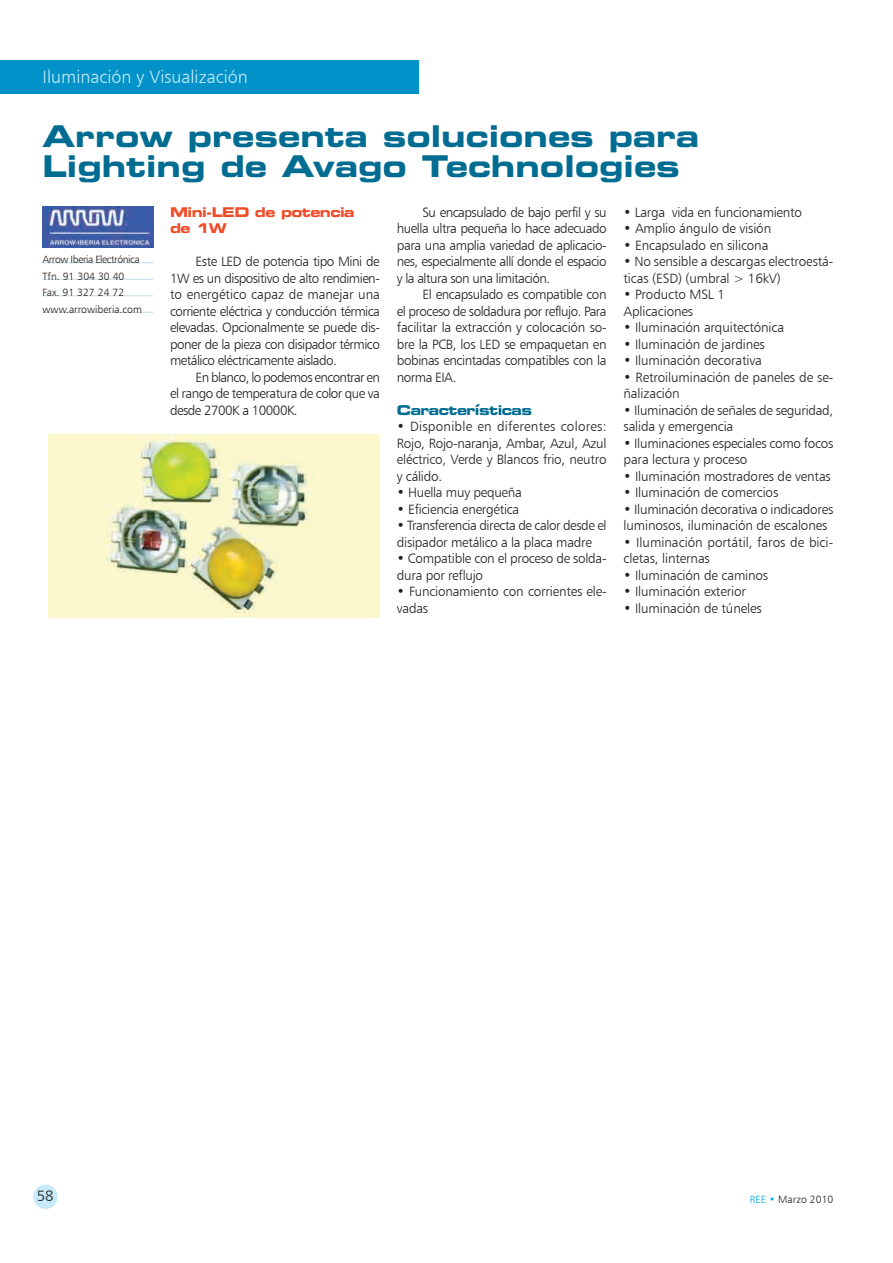
<style>
.page{position:relative;width:893px;height:1263px;background:#fff}
.page>*{position:absolute;margin:0;border:0;box-sizing:border-box;transform-origin:0 0}
.t1{font:30px/30px "Eurostile Bold Extended Two";color:#006c91}
.t2{font:18px "Humanist 777 BT Light B";color:#c6eafa}
.t3{font:15px "Humanist 777 BT Light B";color:#231f20}
.t4{font:13.5px/16.5px "Humanist 777 BT Light B";letter-spacing:-.02em;color:#231f20}
.t5{font:13.5px/16.5px "Humanist 777 BT Light B";color:#231f20}
.t6{font:13.5px/16.5px "Eurostile Bold Extended Two";letter-spacing:-.04em;color:#f04c27}
.t7{font:13.5px "Eurostile Bold Extended Two";letter-spacing:-.04em;color:#006c91}
.t8{font:10.5px/16.5px "Humanist 777 BT Light B";color:#231f20}
.s1{color:#00aeef}
</style>
<div class="page">
<div style="left:33px;top:1184px;width:25px;height:25px;background:#c6eafa;border-radius:50%"></div>
<div style="left:0;top:61px;width:419px;height:33px;background:#0092c8"></div>
<img style="left:43px;top:206px;width:111px;height:41px">
<hr style="left:43px;top:262px;width:110px;height:1px;background:#c3dae5">
<hr style="left:43px;top:279px;width:110px;height:1px;background:#c3dae5">
<hr style="left:43px;top:295px;width:110px;height:1px;background:#c3dae5">
<hr style="left:43px;top:312px;width:110px;height:1px;background:#c3dae5">
<img style="left:48px;top:434px;width:332px;height:183px">
<h2 class="t2" style="left:43px;top:65px;width:207px">Iluminación y Visualización</h2>
<h1 class="t1" style="left:43px;top:120px;width:658px">Arrow presenta soluciones para<br>Lighting de Avago Technologies</h1>
<p class="t8" style="left:43px;top:251px;width:101px">Arrow Iberia Electrónica<br>Tfn. 91 304 30 40<br>Fax. 91 327 24 72 www.arrowiberia.com</p>
<p class="t6" style="left:170px;top:203px;width:186px">Mini-LED de potencia de 1W</p>
<p class="t4" style="left:170px;top:253px;width:211px;text-align:justify;text-indent:26px">Este LED de potencia tipo Mini de 1W es un dispositivo de alto rendimien&shy;to energético capaz de manejar una corriente eléctrica y conducción térmica elevadas. Opcionalmente se puede dis&shy;poner de la pieza con disipador térmico metálico eléctricamente aislado.</p>
<p class="t4" style="left:170px;top:369px;width:211px;text-align:justify;text-indent:26px">En blanco, lo podemos encontrar en el rango de temperatura de color que va desde 2700K a 10000K.</p>
<p class="t4" style="left:397px;top:203px;width:211px;text-align:justify;text-indent:26px">Su encapsulado de bajo perfil y su huella ultra pequeña lo hace adecuado para una amplia variedad de aplicacio&shy;nes, especialmente allí donde el espacio y la altura son una limitación.</p>
<p class="t4" style="left:397px;top:286px;width:211px;text-align:justify;text-indent:26px">El encapsulado es compatible con el proceso de soldadura por reflujo. Para facilitar la extracción y colocación so&shy;bre la PCB, los LED se empaquetan en bobinas encintadas compatibles con la norma EIA.</p>
<p class="t7" style="left:397px;top:400px;width:137px">Características</p>
<p class="t4" style="left:397px;top:418px;width:211px;text-align:justify">• Disponible en diferentes colores:<br>Rojo, Rojo-naranja, Ambar, Azul, Azul eléctrico, Verde y Blancos frio, neutro y cálido.</p>
<p class="t4" style="left:397px;top:484px;width:126px">• Huella muy pequeña</p>
<p class="t4" style="left:397px;top:500px;width:124px">• Eficiencia energética</p>
<p class="t4" style="left:397px;top:517px;width:211px">• Transferencia directa de calor desde el disipador metálico a la placa madre</p>
<p class="t4" style="left:397px;top:550px;width:211px">• Compatible con el proceso de solda&shy;dura por reflujo</p>
<p class="t4" style="left:397px;top:583px;width:211px">• Funcionamiento con corrientes ele&shy;vadas</p>
<p class="t4" style="left:624px;top:203px;width:180px">• Larga vida en funcionamiento</p>
<p class="t4" style="left:624px;top:220px;width:149px">• Amplio ángulo de visión</p>
<p class="t4" style="left:624px;top:236px;width:146px">• Encapsulado en silicona</p>
<p class="t4" style="left:624px;top:253px;width:211px">• No sensible a descargas electroestá&shy;ticas (ESD) (umbral &gt; 16kV)</p>
<p class="t4" style="left:624px;top:286px;width:103px">• Producto MSL 1<br>Aplicaciones</p>
<p class="t4" style="left:624px;top:319px;width:162px">• Iluminación arquitectónica</p>
<p class="t4" style="left:624px;top:335px;width:143px">• Iluminación de jardines</p>
<p class="t4" style="left:624px;top:352px;width:140px">• Iluminación decorativa</p>
<p class="t4" style="left:624px;top:368px;width:211px">• Retroiluminación de paneles de se&shy;ñalización</p>
<p class="t4" style="left:624px;top:401px;width:211px">• Iluminación de señales de seguridad, salida y emergencia</p>
<p class="t4" style="left:624px;top:434px;width:211px">• Iluminaciones especiales como focos para lectura y proceso</p>
<p class="t4" style="left:624px;top:467px;width:209px">• Iluminación mostradores de ventas</p>
<p class="t4" style="left:624px;top:484px;width:156px">• Iluminación de comercios</p>
<p class="t4" style="left:624px;top:500px;width:211px">• Iluminación decorativa o indicadores luminosos, iluminación de escalones</p>
<p class="t5" style="left:624px;top:533px;width:211px">• Iluminación portátil, faros de bici&shy;cletas, linternas</p>
<p class="t4" style="left:624px;top:566px;width:146px">• Iluminación de caminos</p>
<p class="t4" style="left:624px;top:583px;width:124px">• Iluminación exterior</p>
<p class="t4" style="left:624px;top:599px;width:140px">• Iluminación de túneles</p>
<p class="t3" style="left:37px;top:1186px;width:18px">58</p>
<p class="t8" style="left:750px;top:1191px;width:85px"><span class="s1">REE •</span> Marzo 2010</p>
</div>
